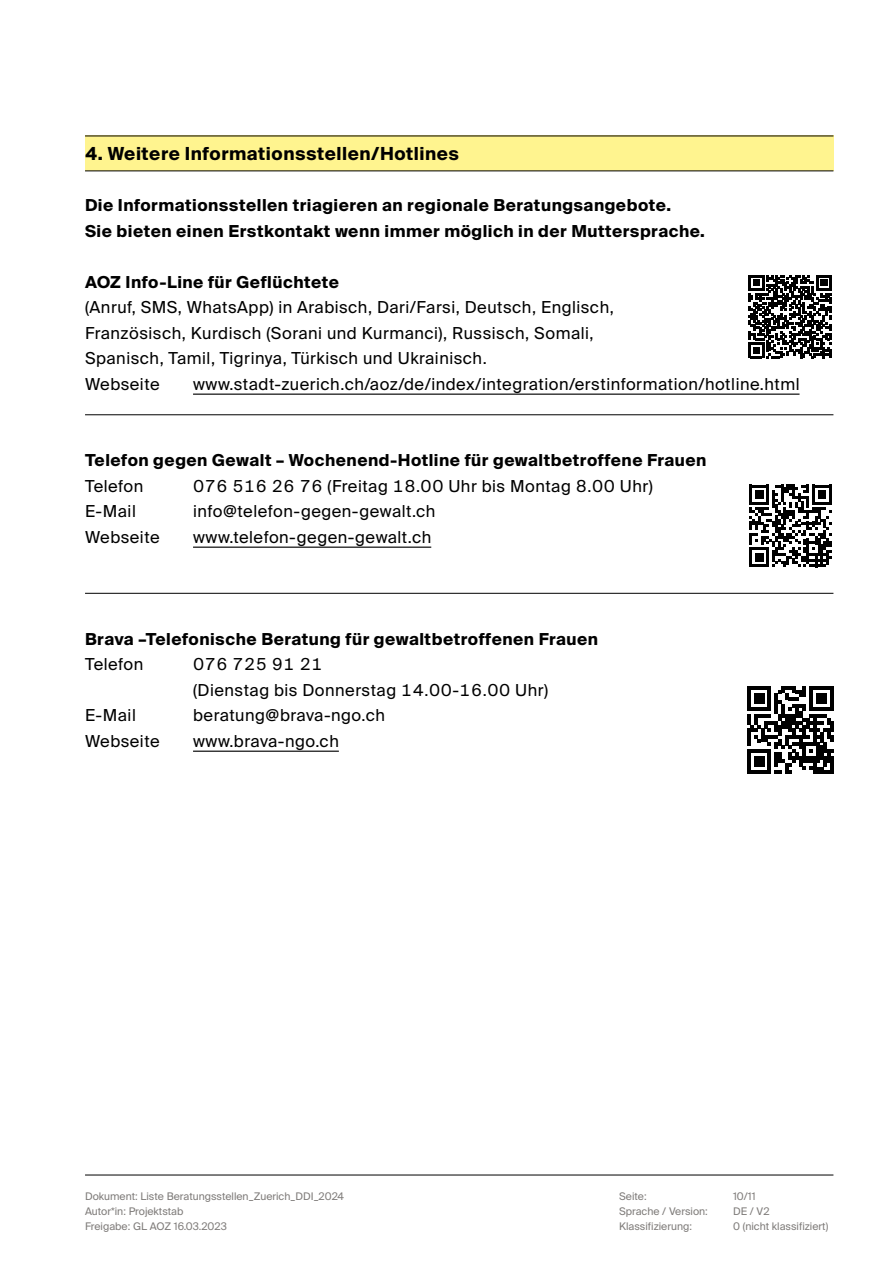
<style>
.page{position:relative;width:893px;height:1263px;background:#fff}
.page>*{position:absolute;margin:0;border:0;box-sizing:border-box;transform-origin:0 0}
.Lauftext{font:700 18px "Suisse Intl";letter-spacing:.03em;color:#000}
.Lauftext-2{font:16.5px/25.5px "Suisse Intl";letter-spacing:.03em;color:#000}
.Lauftext-3{font:700 16.5px/25.5px "Suisse Intl";letter-spacing:.03em;color:#000}
.t1{font:10.5px "Suisse Intl";color:#7f7c7a}
.s1{font-weight:700}
</style>
<div class="page">
<div style="left:85px;top:136px;width:748px;height:35px;background:#fff48f"></div>
<hr style="left:85px;top:170px;width:748px;height:1px;background:#000">
<hr style="left:85px;top:136px;width:748px;height:1px;background:#000">
<hr style="left:193px;top:394px;width:606px;height:1px;background:#000">
<hr style="left:193px;top:547px;width:238px;height:1px;background:#000">
<hr style="left:193px;top:751px;width:146px;height:1px;background:#000">
<hr style="left:85px;top:414px;width:748px;height:1px;background:#000">
<hr style="left:85px;top:593px;width:748px;height:1px;background:#000">
<svg style="left:749px;top:275px;width:83px;height:83px"></svg>
<svg style="left:749px;top:485px;width:83px;height:82px"></svg>
<svg style="left:747px;top:686px;width:87px;height:88px"></svg>
<hr style="left:85px;top:1174px;width:748px;height:1px;background:#000">
<p class="Lauftext" style="left:85px;top:143px;width:376px">4. Weitere Informationsstellen/Hotlines</p>
<p class="Lauftext-3" style="left:85px;top:193px;width:621px">Die Informationsstellen triagieren an regionale Beratungsangebote.<br>Sie bieten einen Erstkontakt wenn immer möglich in der Muttersprache.</p>
<p class="Lauftext-2" style="left:85px;top:269px;width:530px"><span class="s1">AOZ Info-Line für Geflüchtete<br></span>(Anruf, SMS, WhatsApp) in Arabisch, Dari/Farsi, Deutsch, Englisch, Französisch, Kurdisch (Sorani und Kurmanci), Russisch, Somali, Spanisch, Tamil, Tigrinya, Türkisch und Ukrainisch.</p>
<p class="Lauftext-2" style="left:85px;top:371px;width:76px">Webseite</p>
<p class="Lauftext-2" style="left:193px;top:371px;width:608px">www.stadt-zuerich.ch/aoz/de/index/integration/erstinformation/hotline.html</p>
<p class="Lauftext-3" style="left:85px;top:448px;width:623px">Telefon gegen Gewalt – Wochenend-Hotline für gewaltbetroffene Frauen</p>
<p class="Lauftext-2" style="left:85px;top:473px;width:60px">Telefon</p>
<p class="Lauftext-2" style="left:193px;top:473px;width:461px">076 516 26 76 (Freitag 18.00 Uhr bis Montag 8.00 Uhr)</p>
<p class="Lauftext-2" style="left:85px;top:499px;width:52px">E-Mail</p>
<p class="Lauftext-2" style="left:193px;top:499px;width:244px">info@telefon-gegen-gewalt.ch</p>
<p class="Lauftext-2" style="left:85px;top:524px;width:76px">Webseite</p>
<p class="Lauftext-2" style="left:193px;top:524px;width:240px">www.telefon-gegen-gewalt.ch</p>
<p class="Lauftext-3" style="left:85px;top:626px;width:515px">Brava –Telefonische Beratung für gewaltbetroffenen Frauen</p>
<p class="Lauftext-2" style="left:85px;top:652px;width:60px">Telefon</p>
<p class="Lauftext-2" style="left:193px;top:652px;width:357px">076 725 91 21<br>(Dienstag bis Donnerstag 14.00-16.00 Uhr)</p>
<p class="Lauftext-2" style="left:85px;top:703px;width:52px">E-Mail</p>
<p class="Lauftext-2" style="left:193px;top:703px;width:193px">beratung@brava-ngo.ch</p>
<p class="Lauftext-2" style="left:85px;top:728px;width:76px">Webseite</p>
<p class="Lauftext-2" style="left:193px;top:728px;width:147px">www.brava-ngo.ch</p>
<p class="t1" style="left:85px;top:1190px;width:261px">Dokument: Liste Beratungsstellen_Zuerich_DDI_2024</p>
<p class="t1" style="left:619px;top:1190px;width:29px">Seite:</p>
<p class="t1" style="left:733px;top:1190px;width:24px">10/11</p>
<p class="t1" style="left:85px;top:1205px;width:100px">Autor*in: Projektstab</p>
<p class="t1" style="left:619px;top:1205px;width:90px">Sprache / Version:</p>
<p class="t1" style="left:733px;top:1205px;width:38px">DE / V2</p>
<p class="t1" style="left:85px;top:1220px;width:143px">Freigabe: GL AOZ 16.03.2023</p>
<p class="t1" style="left:619px;top:1220px;width:74px">Klassifizierung:</p>
<p class="t1" style="left:733px;top:1220px;width:97px">0 (nicht klassifiziert)</p>
</div>
